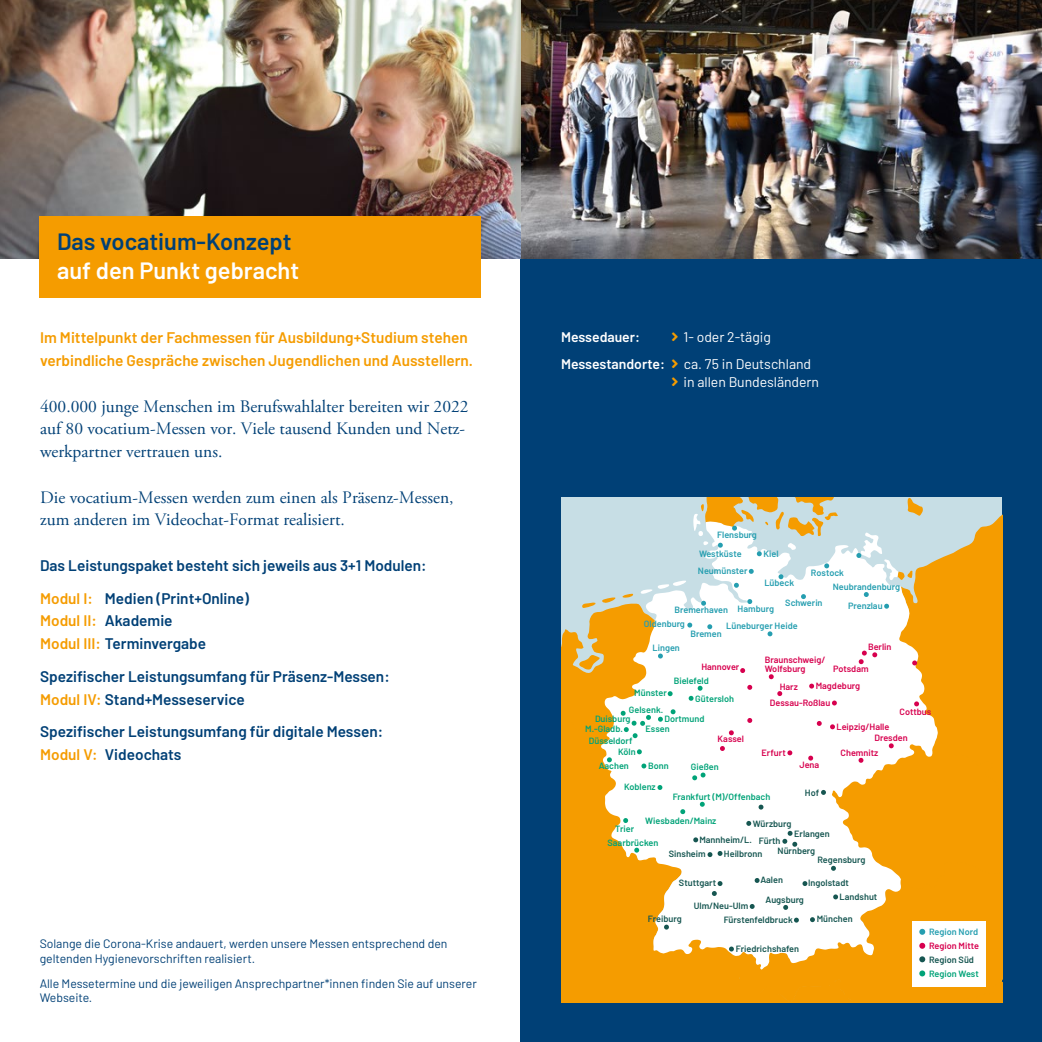
<style>
.page{position:relative;width:1042px;height:1042px;background:#fff}
.page>*{position:absolute;margin:0;border:0;box-sizing:border-box;transform-origin:0 0}
.t1{font:600 23.62px "Barlow";color:#004076}
.t2{font:600 23.62px "Barlow";color:#fff}
.t3{font:17.5px/22.8px "Adobe Garamond Pro";color:#004076}
.t4{font:600 15.4px/22.8px "Barlow";color:#004076}
.t5{font:600 15.4px/22.8px "Barlow";color:#f59c00}
.t6{font:14px/27.5px "Barlow";color:#fff}
.t7{font:600 14px "Barlow";color:#fff}
.t8{font:12.25px/14.7px "Barlow";color:#004076}
.t9{font:600 9.1px/13.5px "Barlow";color:#165651}
.t10{font:600 9.1px/17.7px "Barlow";color:#00a378}
.t11{font:600 9.1px/13.3px "Barlow";color:#259eb0}
.t12{font:600 9.1px/11.4px "Barlow";color:#d7004e}
.s1{color:#f59c00}
.s2{font-weight:600;color:#004076}
.s3{font-weight:600}
</style>
<div class="page">
<div style="left:520px;top:0;width:522px;height:1042px;background:#004076"></div>
<img style="left:0;top:0;width:1042px;height:258px">
<div style="left:40px;top:216px;width:441px;height:82px;background:#f59c00"></div>
<svg style="left:561px;top:497px;width:441px;height:506px;background:#f1d295"></svg>
<h1 class="t1" style="left:57px;top:224px;width:236px">Das vocatium-Konzept</h1>
<h1 class="t2" style="left:57px;top:253px;width:244px">auf den Punkt gebracht</h1>
<p class="t5" style="left:40px;top:325px;width:434px">Im Mittelpunkt der Fachmessen für Ausbildung+Studium stehen verbindliche Gespräche zwischen Jugendlichen und Ausstellern.</p>
<p class="t3" style="left:40px;top:395px;width:430px">400.000 junge Menschen im Berufswahlalter bereiten wir 2022 auf 80 vocatium-Messen vor. Viele tausend Kunden und Netz&shy;werkpartner vertrauen uns.</p>
<p class="t3" style="left:40px;top:486px;width:415px">Die vocatium-Messen werden zum einen als Präsenz-Messen, zum anderen im Videochat-Format realisiert.</p>
<p class="t4" style="left:40px;top:548px;width:388px;line-height:32.7px">Das Leistungspaket besteht sich jeweils aus 3+1 Modulen:<br><span class="s1">Modul I:</span> Medien (Print+Online)</p>
<p class="t4" style="left:40px;top:608px;width:167px"><span class="s1">Modul II:</span> Akademie<br><span class="s1">Modul III:</span> Terminvergabe</p>
<p class="t4" style="left:40px;top:664px;width:351px">Spezifischer Leistungsumfang für Präsenz-Messen:<br><span class="s1">Modul IV:</span> Stand+Messeservice</p>
<p class="t4" style="left:40px;top:719px;width:345px">Spezifischer Leistungsumfang für digitale Messen:<br><span class="s1">Modul V:</span> Videochats</p>
<p class="t8" style="left:40px;top:935px;width:409px">Solange die Corona-Krise andauert, werden unsere Messen entsprechend den geltenden Hygienevorschriften realisiert.</p>
<p class="t8" style="left:40px;top:975px;width:439px">Alle Messetermine und die jeweiligen Ansprechpartner*innen finden Sie auf unserer<br>Webseite.</p>
<p class="t6" style="left:561px;top:322px;width:252px;text-indent:110px"><span class="s1">■●▼</span> 1- oder 2-tägig<span class="s2">M<br></span><span class="s3">Messestandorte:</span> <span class="s1">■●▼</span> ca. 75 in Deutschland</p>
<p class="t6" style="left:671px;top:367px;width:149px"><span class="s1">■●▼</span> in allen Bundesländern</p>
<p class="t7" style="left:561px;top:327px;width:80px">Messedauer:</p>
<p class="t11" style="left:717px;top:527px;width:41px">Flensburg</p>
<p class="t11" style="left:699px;top:547px;width:44px">Westküste</p>
<p class="t11" style="left:698px;top:563px;width:51px">Neumünster</p>
<p class="t11" style="left:763px;top:546px;width:17px">Kiel</p>
<p class="t11" style="left:764px;top:575px;width:31px">Lübeck</p>
<p class="t11" style="left:833px;top:566px;width:69px;text-indent:-22px">Rostock<br>Neubrandenburg</p>
<p class="t11" style="left:674px;top:602px;width:55px">Bremerhaven</p>
<p class="t11" style="left:737px;top:602px;width:38px">Hamburg</p>
<p class="t11" style="left:785px;top:595px;width:39px">Schwerin</p>
<p class="t11" style="left:644px;top:617px;width:43px">Oldenburg</p>
<p class="t11" style="left:726px;top:618px;width:73px">Lüneburger Heide</p>
<p class="t11" style="left:690px;top:626px;width:33px">Bremen</p>
<p class="t11" style="left:848px;top:598px;width:36px">Prenzlau</p>
<p class="t11" style="left:652px;top:641px;width:29px">Lingen</p>
<p class="t12" style="left:868px;top:640px;width:25px">Berlin</p>
<p class="t12" style="left:701px;top:660px;width:39px">Hannover</p>
<p class="t12" style="left:765px;top:655px;width:62px;line-height:8.8px">Braunschweig/<br>Wolfsburg</p>
<p class="t12" style="left:833px;top:662px;width:37px">Potsdam</p>
<p class="t10" style="left:634px;top:683px;width:34px">Münster</p>
<p class="t10" style="left:695px;top:671px;width:40px;text-indent:-22px">Bielefeld<br>Gütersloh</p>
<p class="t10" style="left:664px;top:709px;width:42px">Dortmund</p>
<p class="t10" style="left:629px;top:700px;width:36px">Gelsenk.</p>
<p class="t10" style="left:585px;top:713px;width:47px;line-height:10.5px;text-indent:10px">Duisburg<br>M.-Gladb.</p>
<p class="t10" style="left:645px;top:719px;width:26px">Essen</p>
<p class="t10" style="left:589px;top:731px;width:45px">Düsseldorf</p>
<p class="t10" style="left:618px;top:742px;width:19px">Köln</p>
<p class="t10" style="left:599px;top:756px;width:32px">Aachen</p>
<p class="t12" style="left:717px;top:732px;width:28px">Kassel</p>
<p class="t10" style="left:648px;top:756px;width:22px">Bonn</p>
<p class="t10" style="left:691px;top:757px;width:29px">Gießen</p>
<p class="t12" style="left:779px;top:680px;width:20px">Harz</p>
<p class="t12" style="left:815px;top:680px;width:46px">Magdeburg</p>
<p class="t12" style="left:770px;top:696px;width:62px">Dessau-Roßlau</p>
<p class="t12" style="left:899px;top:705px;width:33px">Cottbus</p>
<p class="t12" style="left:874px;top:720px;width:35px;text-indent:-38px">Leipzig/Halle<br>Dresden</p>
<p class="t12" style="left:761px;top:747px;width:26px">Erfurt</p>
<p class="t12" style="left:840px;top:746px;width:39px">Chemnitz</p>
<p class="t12" style="left:799px;top:758px;width:21px">Jena</p>
<p class="t10" style="left:624px;top:777px;width:33px">Koblenz</p>
<p class="t10" style="left:673px;top:787px;width:99px">Frankfurt (M)/Offenbach</p>
<p class="t9" style="left:805px;top:785px;width:16px">Hof</p>
<p class="t10" style="left:645px;top:811px;width:73px">Wiesbaden/Mainz</p>
<p class="t9" style="left:753px;top:816px;width:40px">Würzburg</p>
<p class="t10" style="left:615px;top:819px;width:20px">Trier</p>
<p class="t9" style="left:794px;top:826px;width:37px">Erlangen</p>
<p class="t9" style="left:699px;top:832px;width:54px">Mannheim/L.</p>
<p class="t9" style="left:724px;top:833px;width:58px;text-indent:35px">Fürth<br>Heilbronn</p>
<p class="t10" style="left:607px;top:833px;width:52px">Saarbrücken</p>
<p class="t9" style="left:777px;top:844px;width:39px">Nürnberg</p>
<p class="t9" style="left:669px;top:846px;width:38px">Sinsheim</p>
<p class="t9" style="left:817px;top:852px;width:50px">Regensburg</p>
<p class="t9" style="left:839px;top:889px;width:39px">Landshut</p>
<p class="t9" style="left:760px;top:873px;width:24px">Aalen</p>
<p class="t9" style="left:679px;top:875px;width:39px">Stuttgart</p>
<p class="t9" style="left:808px;top:875px;width:42px">Ingolstadt</p>
<p class="t9" style="left:816px;top:911px;width:37px">München</p>
<p class="t9" style="left:765px;top:892px;width:40px">Augsburg</p>
<p class="t9" style="left:724px;top:912px;width:71px">Fürstenfeldbruck</p>
<p class="t9" style="left:694px;top:898px;width:56px">Ulm/Neu-Ulm</p>
<p class="t9" style="left:648px;top:911px;width:35px">Freiburg</p>
<p class="t9" style="left:736px;top:941px;width:65px">Friedrichshafen</p>
<p class="t11" style="left:929px;top:924px;width:51px">Region Nord</p>
<p class="t12" style="left:929px;top:939px;width:52px">Region Mitte</p>
<p class="t9" style="left:929px;top:952px;width:47px">Region Süd</p>
<p class="t10" style="left:929px;top:964px;width:51px">Region West</p>
</div>
